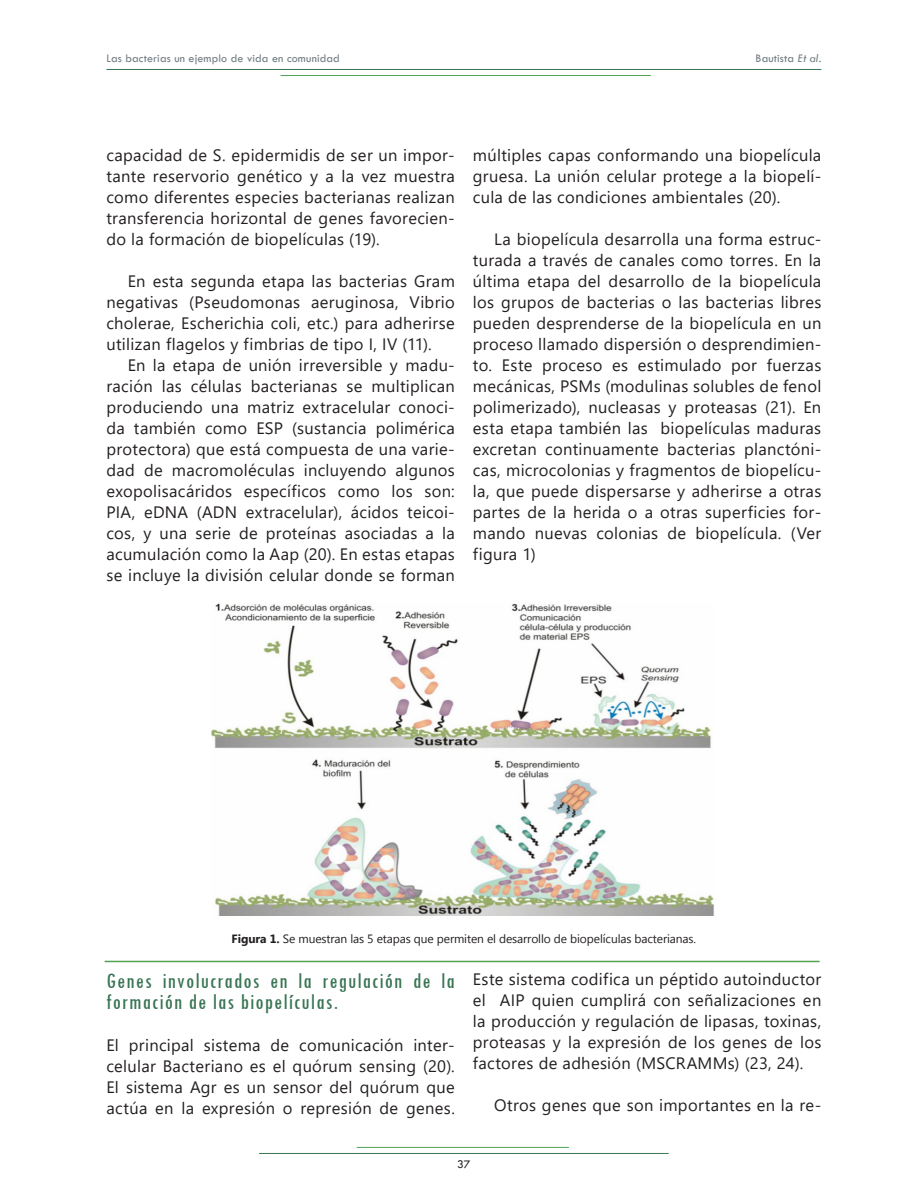
<style>
.page{position:relative;width:915px;height:1191px;background:#fff}
.page>*{position:absolute;margin:0;border:0;box-sizing:border-box;transform-origin:0 0}
.PARRAFO_INICIO{font:condensed 22.5px/21px "Tw Cen";letter-spacing:.05em;color:#387553}
.Parrafo_siguiente{font:16.5px/21px "Segoe UI";letter-spacing:.02em;color:#231f20;text-align:justify}
.PARRAFO_INICIO-2{font:16.5px/21px "Segoe UI";letter-spacing:.02em;color:#231f20;text-align:justify}
.t1{font:12px "Microsoft New Tai Lue";letter-spacing:-.01em;color:#231f20}
.t2{font:12px "Tw Cen";letter-spacing:.01em;color:#717d83}
.t3{font:12px "Tw Cen";color:#231f20}
.s1{font-style:italic}
.s2{font-weight:700}
</style>
<div class="page">
<hr style="left:106px;top:69px;width:715px;height:1px;background:#387553">
<hr style="left:280px;top:75px;width:370px;height:1px;background:#50a253">
<hr style="left:259px;top:1153px;width:409px;height:1px;background:#387553">
<hr style="left:356px;top:1147px;width:212px;height:1px;background:#50a253">
<img style="left:211px;top:603px;width:503px;height:313px">
<hr style="left:105px;top:960px;width:714px;height:2px;background:#50a253">
<p class="t2" style="left:106px;top:51px;width:235px">Las bacterias un ejemplo de vida en comunidad</p>
<p class="t2" style="left:755px;top:51px;width:67px">Bautista <span class="s1">Et al.</span></p>
<p class="Parrafo_siguiente" style="left:106px;top:143px;width:350px">capacidad de S. epidermidis de ser un impor&shy;tante reservorio genético y a la vez muestra como diferentes especies bacterianas realizan transferencia horizontal de genes favorecien&shy;do la formación de biopelículas (19).</p>
<p class="Parrafo_siguiente" style="left:106px;top:269px;width:350px;text-indent:21px">En esta segunda etapa las bacterias Gram negativas (Pseudomonas aeruginosa, Vibrio cholerae, Escherichia coli, etc.) para adherirse utilizan flagelos y fimbrias de tipo I, IV (11).</p>
<p class="Parrafo_siguiente" style="left:106px;top:353px;width:350px;text-indent:21px">En la etapa de unión irreversible y madu&shy;ración las células bacterianas se multiplican produciendo una matriz extracelular conoci&shy;da también como ESP (sustancia polimérica protectora) que está compuesta de una varie&shy;dad de macromoléculas incluyendo algunos exopolisacáridos específicos como los son:<br>PIA, eDNA (ADN extracelular), ácidos teicoi&shy;cos, y una serie de proteínas asociadas a la acumulación como la Aap (20). En estas etapas se incluye la división celular donde se forman</p>
<p class="Parrafo_siguiente" style="left:472px;top:143px;width:350px">múltiples capas conformando una biopelícula gruesa. La unión celular protege a la biopelí&shy;cula de las condiciones ambientales (20).</p>
<p class="Parrafo_siguiente" style="left:472px;top:227px;width:350px;text-indent:21px">La biopelícula desarrolla una forma estruc&shy;turada a través de canales como torres. En la última etapa del desarrollo de la biopelícula los grupos de bacterias o las bacterias libres pueden desprenderse de la biopelícula en un proceso llamado dispersión o desprendimien&shy;to. Este proceso es estimulado por fuerzas mecánicas, PSMs (modulinas solubles de fenol polimerizado), nucleasas y proteasas (21). En esta etapa también las biopelículas maduras excretan continuamente bacterias planctóni&shy;cas, microcolonias y fragmentos de biopelícu&shy;la, que puede dispersarse y adherirse a otras partes de la herida o a otras superficies for&shy;mando nuevas colonias de biopelícula. (Ver figura 1)</p>
<p class="t1" style="left:231px;top:932px;width:466px"><span class="s2">Figura 1.</span> Se muestran las 5 etapas que permiten el desarrollo de biopelículas bacterianas.</p>
<p class="PARRAFO_INICIO-2" style="left:472px;top:967px;width:350px">Este sistema codifica un péptido autoinductor el AIP quien cumplirá con señalizaciones en la producción y regulación de lipasas, toxinas, proteasas y la expresión de los genes de los factores de adhesión (MSCRAMMs) (23, 24).</p>
<p class="Parrafo_siguiente" style="left:494px;top:1093px;width:328px">Otros genes que son importantes en la re-</p>
<p class="PARRAFO_INICIO" style="left:106px;top:969px;width:350px">Genes involucrados en la regulación de la formación de las biopelículas.</p>
<p class="PARRAFO_INICIO-2" style="left:106px;top:1032px;width:350px">El principal sistema de comunicación inter&shy;celular Bacteriano es el quórum sensing (20).<br>El sistema Agr es un sensor del quórum que actúa en la expresión o represión de genes.</p>
<p class="t3" style="left:457px;top:1156px;width:15px">37</p>
</div>
